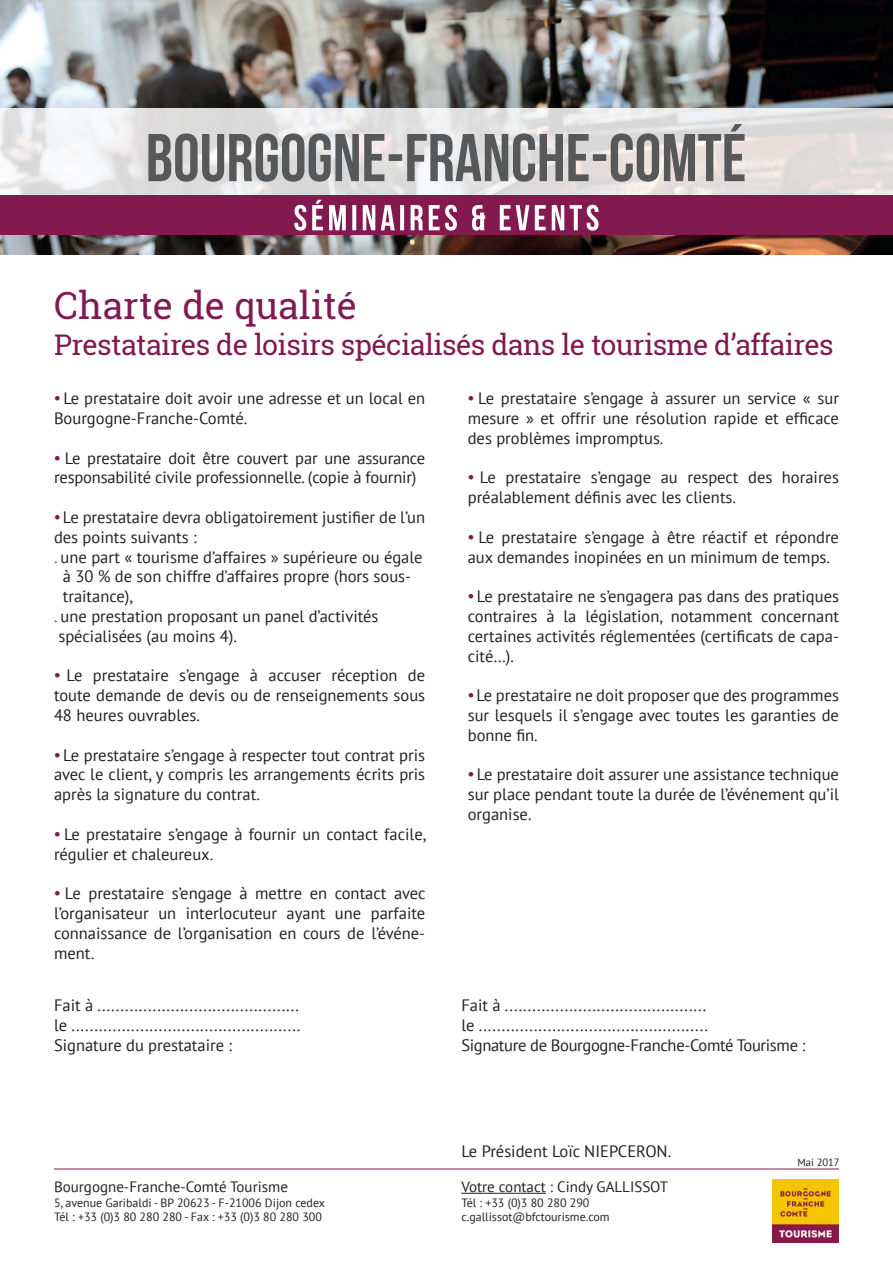
<style>
.page{position:relative;width:893px;height:1263px;background:#fff}
.page>*{position:absolute;margin:0;border:0;box-sizing:border-box;transform-origin:0 0}
.t1{font:37.5px "Roboto Slab";color:#821a4f}
.t2{font:28.5px "Roboto Slab";letter-spacing:-.02em;color:#821a4f}
.t3{font:16.5px/19.8px "PT Sans";color:#231f20}
.t4{font:16.5px "PT Sans";letter-spacing:-.02em;color:#231f20}
.t5{font:15px "PT Sans";color:#231f20}
.t6{font:12px "PT Sans";color:#231f20}
.t7{font:10.5px "PT Sans";color:#231f20}
.s1{font-family:"Bebas Neue";color:#821a4f}
.s2{color:#d1232a}
</style>
<div class="page">
<hr style="left:461px;top:1193px;width:85px;height:1px;background:#231f20">
<hr style="left:54px;top:1168px;width:785px;height:1px;background:#821a4f">
<img style="left:0;top:0;width:893px;height:254px">
<svg style="left:0;top:108px;width:893px;height:87px;fill:#e4e0df"></svg>
<div style="left:0;top:195px;width:893px;height:40px;background:#821a4f"></div>
<svg style="left:148px;top:124px;width:597px;height:58px;background:#a6a5a6"></svg>
<svg style="left:294px;top:200px;width:304px;height:31px"></svg>
<img style="left:772px;top:1179px;width:67px;height:64px">
<p class="t1" style="left:54px;top:280px;width:305px">Charte de qualité</p>
<p class="t2" style="left:54px;top:325px;width:781px">Prestataires de loisirs spécialisés dans le tourisme d’affaires</p>
<p class="t3" style="left:54px;top:388px;width:373px"><span class="s1">•</span> Le prestataire doit avoir une adresse et un local en<br>Bourgogne-Franche-Comté.</p>
<p class="t3" style="left:54px;top:447px;width:373px"><span class="s1">•</span> Le prestataire doit être couvert par une assurance responsabilité civile professionnelle. (copie à fournir)</p>
<p class="t3" style="left:54px;top:507px;width:373px"><span class="s1">•</span> Le prestataire devra obligatoirement justifier de l’un des points suivants :</p>
<p class="t3" style="left:54px;top:546px;width:370px"><span class="s2">.</span> une part « tourisme d’affaires » supérieure ou égale</p>
<p class="t3" style="left:63px;top:566px;width:350px">à 30 % de son chiffre d’affaires propre (hors sous&shy;traitance),</p>
<p class="t3" style="left:54px;top:606px;width:326px"><span class="s2">.</span> une prestation proposant un panel d’activités spécialisées (au moins 4).</p>
<p class="t3" style="left:54px;top:665px;width:373px;text-align:justify"><span class="s1">•</span> Le prestataire s’engage à accuser réception de toute demande de devis ou de renseignements sous 48 heures ouvrables.</p>
<p class="t3" style="left:54px;top:744px;width:373px;text-align:justify"><span class="s1">•</span> Le prestataire s’engage à respecter tout contrat pris avec le client, y compris les arrangements écrits pris après la signature du contrat.</p>
<p class="t3" style="left:54px;top:824px;width:374px"><span class="s1">•</span> Le prestataire s’engage à fournir un contact facile, régulier et chaleureux.</p>
<p class="t3" style="left:54px;top:883px;width:373px;text-align:justify"><span class="s1">•</span> Le prestataire s’engage à mettre en contact avec l’organisateur un interlocuteur ayant une parfaite connaissance de l’organisation en cours de l’événe&shy;ment.</p>
<p class="t3" style="left:54px;top:995px;width:246px">Fait à ............................................</p>
<p class="t3" style="left:54px;top:1015px;width:248px">le ..................................................</p>
<p class="t3" style="left:54px;top:1035px;width:180px">Signature du prestataire :</p>
<p class="t3" style="left:468px;top:388px;width:373px;text-align:justify"><span class="s1">•</span> Le prestataire s’engage à assurer un service « sur mesure » et offrir une résolution rapide et efficace des problèmes impromptus.</p>
<p class="t3" style="left:468px;top:467px;width:373px"><span class="s1">•</span> Le prestataire s’engage au respect des horaires préalablement définis avec les clients.</p>
<p class="t3" style="left:468px;top:527px;width:373px"><span class="s1">•</span> Le prestataire s’engage à être réactif et répondre aux demandes inopinées en un minimum de temps.</p>
<p class="t3" style="left:468px;top:586px;width:373px;text-align:justify"><span class="s1">•</span> Le prestataire ne s’engagera pas dans des pratiques contraires à la législation, notamment concernant certaines activités réglementées (certificats de capa&shy;cité…).</p>
<p class="t3" style="left:468px;top:685px;width:373px;text-align:justify"><span class="s1">•</span> Le prestataire ne doit proposer que des programmes sur lesquels il s’engage avec toutes les garanties de bonne fin.</p>
<p class="t3" style="left:468px;top:764px;width:373px;text-align:justify"><span class="s1">•</span> Le prestataire doit assurer une assistance technique sur place pendant toute la durée de l’événement qu’il organise.</p>
<p class="t3" style="left:461px;top:995px;width:246px">Fait à ............................................</p>
<p class="t3" style="left:461px;top:1015px;width:248px">le ..................................................</p>
<p class="t4" style="left:461px;top:1034px;width:345px">Signature de Bourgogne-Franche-Comté Tourisme :</p>
<p class="t5" style="left:54px;top:1177px;width:235px">Bourgogne-Franche-Comté Tourisme</p>
<p class="t6" style="left:54px;top:1194px;width:273px">5, avenue Garibaldi - BP 20623 - F-21006 Dijon cedex</p>
<p class="t6" style="left:54px;top:1209px;width:269px">Tél : +33 (0)3 80 280 280 - Fax : +33 (0)3 80 280 300</p>
<p class="t3" style="left:461px;top:1141px;width:211px">Le Président Loïc NIEPCERON.</p>
<p class="t5" style="left:461px;top:1177px;width:208px">Votre contact : Cindy GALLISSOT</p>
<p class="t6" style="left:461px;top:1194px;width:130px">Tél : +33 (0)3 80 280 290</p>
<p class="t6" style="left:461px;top:1209px;width:150px">c.gallissot@bfctourisme.com</p>
<p class="t7" style="left:797px;top:1155px;width:44px">Mai 2017</p>
</div>
